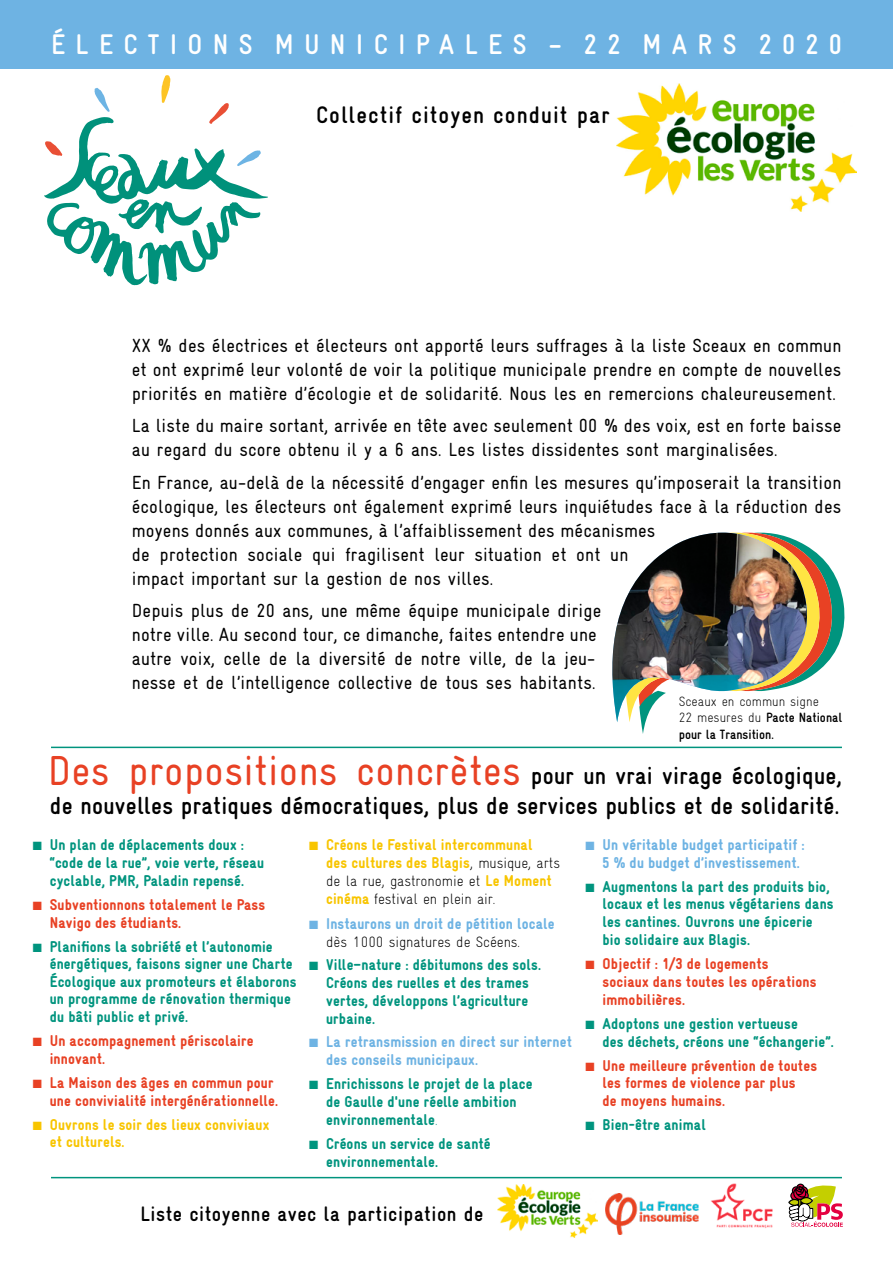
<style>
.page{position:relative;width:893px;height:1263px;background:#fff}
.page>*{position:absolute;margin:0;border:0;box-sizing:border-box;transform-origin:0 0}
.t1{font:700 condensed 28.5px "Gravur";letter-spacing:.36em;color:#fff}
.t2{font:700 condensed 24.75px/30px "Gravur";letter-spacing:.01em;color:#000}
.t3{font:700 condensed 24px "Gravur";letter-spacing:.045em;color:#000}
.t4{font:700 condensed 21px "Gravur";letter-spacing:.025em;color:#000}
.t5{font:condensed 19.05px/24px "Gravur";letter-spacing:.01em;color:#000}
.t6{font:900 condensed 15.75px/17.7px "Gravur";letter-spacing:.01em;color:#00947e}
.t7{font:900 condensed 15.75px/17.7px "Gravur";letter-spacing:.01em;color:#e84124}
.t8{font:900 condensed 15.75px/18px "Gravur";letter-spacing:.01em;color:#6eb3e3}
.t9{font:900 condensed 15.75px/17.5px "Gravur";letter-spacing:.01em;color:#f8c500}
.t10{font:300 condensed 15px/18px "Gravur";letter-spacing:-.005em;color:#000}
.t11{font:300 condensed 13.5px/16.5px "Gravur";color:#000}
.s1{font-weight:700}
.s2{font-weight:400;font-size:42px;color:#e84124}
.s3{font-weight:300;font-size:15px;color:#000}
.s4{font-weight:900;font-size:15.75px;color:#f8c500}
.s5{font-weight:300;font-size:15px}
</style>
<div class="page">
<div style="left:0;top:0;width:893px;height:68px;background:#6eb3e3"></div>
<img style="left:617px;top:84px;width:240px;height:128px">
<img style="left:497px;top:1184px;width:101px;height:53px">
<svg style="left:605px;top:1193px;width:94px;height:42px"></svg>
<img style="left:706px;top:1178px;width:74px;height:50px">
<svg style="left:44px;top:75px;width:224px;height:210px"></svg>
<svg style="left:788px;top:1183px;width:55px;height:44px"></svg>
<img style="left:612px;top:532px;width:233px;height:202px">
<hr style="left:51px;top:747px;width:791px;height:1px;background:#00947e">
<hr style="left:51px;top:1177px;width:791px;height:1px;background:#00947e">
<h1 class="t1" style="left:51px;top:29px;width:792px">ÉLECTIONS MUNICIPALES – 22 MARS 2020</h1>
<p class="t3" style="left:316px;top:101px;width:295px">Collectif citoyen conduit par</p>
<p class="t5" style="left:132px;top:333px;width:711px;text-align:justify">XX % des électrices et électeurs ont apporté leurs suffrages à la liste Sceaux en commun et ont exprimé leur volonté de voir la politique municipale prendre en compte de nouvelles priorités en matière d’écologie et de solidarité. Nous les en remercions chaleureusement.</p>
<p class="t5" style="left:132px;top:414px;width:711px">La liste du maire sortant, arrivée en tête avec seulement 00 % des voix, est en forte baisse au regard du score obtenu il y a 6 ans. Les listes dissidentes sont marginalisées.</p>
<p class="t5" style="left:132px;top:470px;width:711px">En France, au-delà de la nécessité d’engager enfin les mesures qu’imposerait la transition écologique, les électeurs ont également exprimé leurs inquiétudes face à la réduction des moyens donnés aux communes, à l’affaiblissement des mécanismes<br>de protection sociale qui fragilisent leur situation et ont un<br>impact important sur la gestion de nos villes.</p>
<p class="t5" style="left:132px;top:599px;width:471px">Depuis plus de 20 ans, une même équipe municipale dirige notre ville. Au second tour, ce dimanche, faites entendre une autre voix, celle de la diversité de notre ville, de la jeu&shy;nesse et de l’intelligence collective de tous ses habitants.</p>
<p class="t11" style="left:679px;top:693px;width:165px">Sceaux en commun signe<br>22 mesures du <span class="s1">Pacte National pour la Transition.</span></p>
<p class="t2" style="left:48px;top:760px;width:796px"><span class="s2">Des propositions concrètes</span> pour un vrai virage écologique, de nouvelles pratiques démocratiques, plus de services publics et de solidarité.</p>
<p class="t6" style="left:50px;top:836px;width:216px;text-indent:-17px">■ Un plan de déplacements doux : “code de la rue”, voie verte, réseau cyclable, PMR, Paladin repensé.</p>
<p class="t7" style="left:50px;top:895px;width:217px;text-indent:-17px">■ Subventionnons totalement le Pass<br>Navigo des étudiants.</p>
<p class="t6" style="left:50px;top:937px;width:248px;text-indent:-17px">■ Planifions la sobriété et l’autonomie énergétiques, faisons signer une Charte Écologique aux promoteurs et élaborons un programme de rénovation thermique du bâti public et privé.</p>
<p class="t7" style="left:50px;top:1032px;width:205px;text-indent:-17px">■ Un accompagnement périscolaire innovant.</p>
<p class="t7" style="left:33px;top:1074px;width:247px;text-align:right">■ La Maison des âges en commun pour une convivialité intergénérationnelle.</p>
<p class="t9" style="left:50px;top:1115px;width:221px;text-indent:-17px">■ Ouvrons le soir des lieux conviviaux et culturels.</p>
<p class="t9" style="left:326px;top:836px;width:235px;line-height:18px;text-indent:-17px">■ Créons le Festival intercommunal<br>des cultures des Blagis<span class="s3">, musique, arts</span></p>
<p class="t10" style="left:326px;top:872px;width:227px">de la rue, gastronomie et <span class="s4">Le Moment cinéma</span> festival en plein air.</p>
<p class="t8" style="left:309px;top:914px;width:247px">■ Instaurons un droit de pétition locale</p>
<p class="t10" style="left:326px;top:932px;width:195px">dès 1000 signatures de Scéens.</p>
<p class="t6" style="left:326px;top:956px;width:216px;text-indent:-17px">■ Ville–nature : débitumons des sols.<br>Créons des ruelles et des trames vertes, développons l’agriculture urbaine.</p>
<p class="t8" style="left:326px;top:1033px;width:247px;text-indent:-17px">■ La retransmission en direct sur internet des conseils municipaux.</p>
<p class="t6" style="left:326px;top:1075px;width:208px;text-indent:-17px">■ Enrichissons le projet de la place de Gaulle d'une réelle ambition environnementale<span class="s5">.</span></p>
<p class="t6" style="left:326px;top:1134px;width:166px;text-indent:-17px">■ Créons un service de santé environnementale.</p>
<p class="t8" style="left:603px;top:836px;width:204px;line-height:17.5px;text-indent:-17px">■ Un véritable budget participatif :<br>5 % du budget d’investissement.</p>
<p class="t6" style="left:603px;top:877px;width:233px;text-indent:-17px">■ Augmentons la part des produits bio, locaux et les menus végétariens dans les cantines. Ouvrons une épicerie bio solidaire aux Blagis.</p>
<p class="t7" style="left:603px;top:955px;width:215px;text-indent:-17px">■ Objectif : 1/3 de logements sociaux dans toutes les opérations immobilières.</p>
<p class="t6" style="left:603px;top:1014px;width:233px;text-indent:-17px">■ Adoptons une gestion vertueuse<br>des déchets, créons une “échangerie”.</p>
<p class="t7" style="left:603px;top:1056px;width:216px;text-indent:-17px">■ Une meilleure prévention de toutes les formes de violence par plus<br>de moyens humains.</p>
<p class="t6" style="left:585px;top:1116px;width:122px">■ Bien-être animal</p>
<p class="t4" style="left:140px;top:1202px;width:345px">Liste citoyenne avec la participation de</p>
</div>
